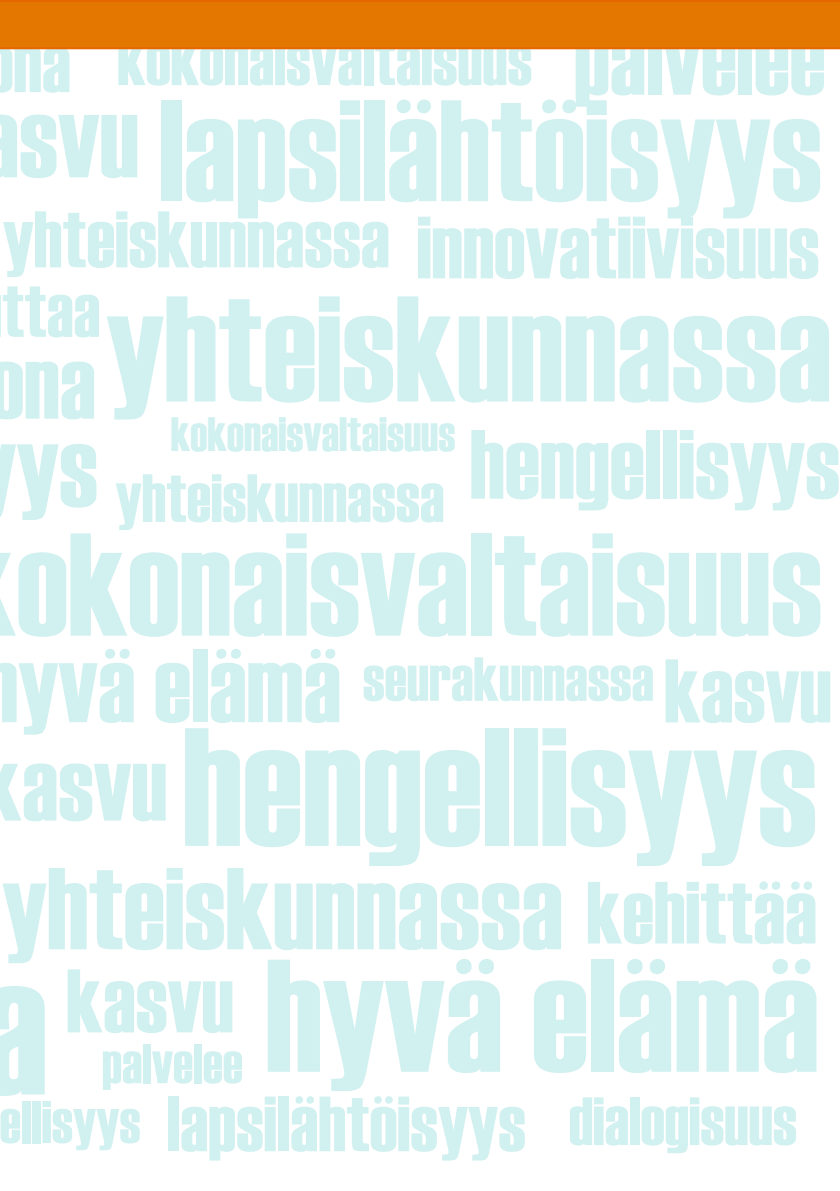
<style>
.page{position:relative;width:840px;height:1191px;background:#fff}
.page>*{position:absolute;margin:0;border:0;box-sizing:border-box;transform-origin:0 0}
.t1{font:190px "Haettenschweiler";color:#d1f0f0}
.t2{font:168px "Haettenschweiler";color:#d1f0f0}
.t3{font:160px "Haettenschweiler";color:#d1f0f0}
.t4{font:150px "Haettenschweiler";color:#d1f0f0}
.t5{font:146px "Haettenschweiler";color:#d1f0f0}
.t6{font:144px "Haettenschweiler";color:#d1f0f0}
.t7{font:116px "Haettenschweiler";color:#d1f0f0}
.t8{font:110px "Haettenschweiler";color:#d1f0f0}
.t9{font:104px "Haettenschweiler";color:#d1f0f0}
.t10{font:100px "Haettenschweiler";color:#d1f0f0}
.t11{font:98px "Haettenschweiler";color:#d1f0f0}
.t12{font:90px "Haettenschweiler";color:#d1f0f0}
.t13{font:88px "Haettenschweiler";color:#d1f0f0}
.t14{font:80px "Haettenschweiler";color:#d1f0f0}
.t15{font:78px "Haettenschweiler";color:#d1f0f0}
.t16{font:74px "Haettenschweiler";color:#d1f0f0}
.t17{font:70px "Haettenschweiler";color:#d1f0f0}
.t18{font:68px "Haettenschweiler";color:#d1f0f0}
.t19{font:62px "Haettenschweiler";color:#d1f0f0}
.t20{font:60px "Haettenschweiler";color:#d1f0f0}
.t21{font:56px "Haettenschweiler";color:#d1f0f0}
.t22{font:48px "Haettenschweiler";color:#d1f0f0}
</style>
<div class="page">
<svg style="left:0;top:0;width:839px;height:49px"></svg>
<h3 class="t10" style="left:574px;top:24px;width:253px">palvelee</h3>
<p class="t17" style="left:117px;top:36px;width:416px">kokonaisvaltaisuus</p>
<p class="t14" style="left:13px;top:36px;width:59px">na</p>
<h3 class="t6" style="left:159px;top:100px;width:664px">lapsilähtöisyys</h3>
<p class="t13" style="left:416px;top:216px;width:404px">innovatiivisuus</p>
<h3 class="t8" style="left:19px;top:100px;width:121px">svu</h3>
<p class="t14" style="left:3px;top:211px;width:388px">yhteiskunnassa</p>
<p class="t16" style="left:2px;top:285px;width:100px">ttaa</p>
<h3 class="t4" style="left:106px;top:296px;width:726px">yhteiskunnassa</h3>
<h3 class="t10" style="left:-11px;top:348px;width:108px">ona</h3>
<p class="t22" style="left:171px;top:417px;width:286px">kokonaisvaltaisuus</p>
<h3 class="t11" style="left:469px;top:429px;width:371px">hengellisyys</h3>
<h3 class="t8" style="left:16px;top:429px;width:83px">ys</h3>
<p class="t18" style="left:115px;top:474px;width:330px">yhteiskunnassa</p>
<h3 class="t5" style="left:17px;top:532px;width:806px">okonaisvaltaisuus</h3>
<h3 class="t9" style="left:18px;top:649px;width:324px">yvä elämä</h3>
<p class="t19" style="left:362px;top:657px;width:292px">seurakunnassa</p>
<h3 class="t12" style="left:663px;top:659px;width:169px">kasvu</h3>
<h2 class="t2" style="left:182px;top:727px;width:636px">hengellisyys</h2>
<h3 class="t10" style="left:-19px;top:750px;width:187px">kasvu</h3>
<h3 class="t7" style="left:2px;top:867px;width:562px">yhteiskunnassa</h3>
<p class="t13" style="left:586px;top:881px;width:232px">kehittää</p>
<h3 class="t3" style="left:265px;top:959px;width:555px">hyvä elämä</h3>
<h3 class="t12" style="left:66px;top:969px;width:169px">kasvu</h3>
<h1 class="t1" style="left:-21px;top:960px;width:70px">a</h1>
<p class="t21" style="left:102px;top:1043px;width:142px">palvelee</p>
<p class="t15" style="left:166px;top:1096px;width:360px">lapsilähtöisyys</p>
<p class="t18" style="left:568px;top:1097px;width:229px">dialogisuus</p>
<p class="t20" style="left:0;top:1100px;width:142px">ellisyys</p>
</div>
